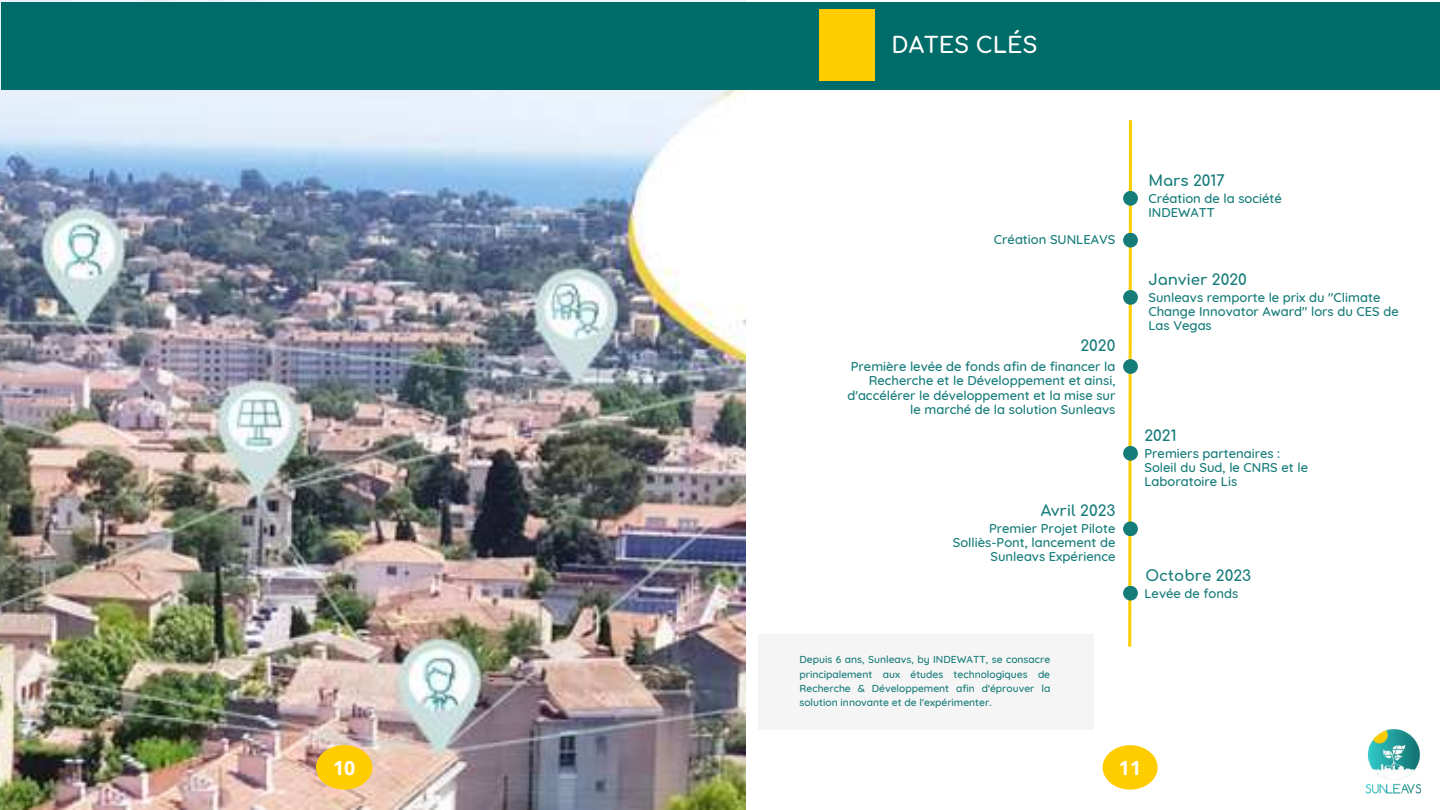
<style>
.page{position:relative;width:1440px;height:810px;background:#fff}
.page>*{position:absolute;margin:0;border:0;box-sizing:border-box;transform-origin:0 0}
.t1{font:700 22px "Comfortaa";color:#fff}
.t2{font:700 19.5px "Open Sans";color:#fff}
.t3{font:700 15px "Comfortaa";color:#167c7a}
.t4{font:500 13px/14.2px "Quicksand";color:#167c7a}
.t5{font:500 10.3px/14.2px "Quicksand";color:#167c7a;text-align:justify}
</style>
<div class="page">
<img style="left:0;top:0;width:746px;height:810px">
<div style="left:2px;top:2px;width:1438px;height:87px;background:#006c69"></div>
<div style="left:819px;top:9px;width:56px;height:72px;background:#fc0"></div>
<svg style="left:1127px;top:120px;width:7px;height:527px"></svg>
<div style="left:1123px;top:191px;width:15px;height:15px;background:#167c7a;border-radius:50%"></div>
<div style="left:1123px;top:233px;width:15px;height:15px;background:#167c7a;border-radius:50%"></div>
<div style="left:1123px;top:359px;width:15px;height:15px;background:#167c7a;border-radius:50%"></div>
<div style="left:1123px;top:446px;width:15px;height:15px;background:#167c7a;border-radius:50%"></div>
<div style="left:1123px;top:290px;width:15px;height:15px;background:#167c7a;border-radius:50%"></div>
<div style="left:1123px;top:521px;width:15px;height:15px;background:#167c7a;border-radius:50%"></div>
<div style="left:1123px;top:586px;width:15px;height:15px;background:#167c7a;border-radius:50%"></div>
<div style="left:758px;top:634px;width:335px;height:95px;background:#f6f5f5"></div>
<div style="left:1103px;top:745px;width:55px;height:45px;background:#fc0;border-radius:50%"></div>
<div style="left:316px;top:745px;width:56px;height:45px;background:#fc0;border-radius:50%"></div>
<img style="left:1366px;top:729px;width:54px;height:65px">
<h1 class="t1" style="left:892px;top:34px;width:147px">DATES CLÉS</h1>
<p class="t4" style="left:994px;top:232px;width:123px">Création SUNLEAVS</p>
<p class="t3" style="left:1081px;top:338px;width:36px">2020</p>
<p class="t4" style="left:847px;top:359px;width:270px;text-align:right">Première levée de fonds afin de financer la Recherche et le Développement et ainsi, d'accélérer le développement et la mise sur le marché de la solution Sunleavs</p>
<p class="t3" style="left:1041px;top:503px;width:76px">Avril 2023</p>
<p class="t4" style="left:953px;top:521px;width:164px;text-align:right">Premier Projet Pilote<br>Solliès-Pont, lancement de<br>Sunleavs Expérience</p>
<p class="t5" style="left:800px;top:652px;width:252px">Depuis 6 ans, Sunleavs, by INDEWATT, se consacre principalement aux études technologiques de Recherche &amp; Développement afin d'éprouver la solution innovante et de l'expérimenter.</p>
<p class="t3" style="left:1148px;top:173px;width:78px">Mars 2017</p>
<p class="t4" style="left:1148px;top:191px;width:135px">Création de la société<br>INDEWATT</p>
<p class="t3" style="left:1148px;top:272px;width:100px">Janvier 2020</p>
<p class="t4" style="left:1148px;top:290px;width:252px">Sunleavs remporte le prix du "Climate<br>Change Innovator Award" lors du CES de<br>Las Vegas</p>
<p class="t3" style="left:1144px;top:428px;width:34px">2021</p>
<p class="t4" style="left:1144px;top:446px;width:165px">Premiers partenaires :<br>Soleil du Sud, le CNRS et le<br>Laboratoire Lis</p>
<p class="t3" style="left:1145px;top:568px;width:107px">Octobre 2023</p>
<p class="t4" style="left:1144px;top:586px;width:95px">Levée de fonds</p>
<h2 class="t2" style="left:333px;top:754px;width:24px">10</h2>
<h2 class="t2" style="left:1119px;top:754px;width:24px">11</h2>
</div>
